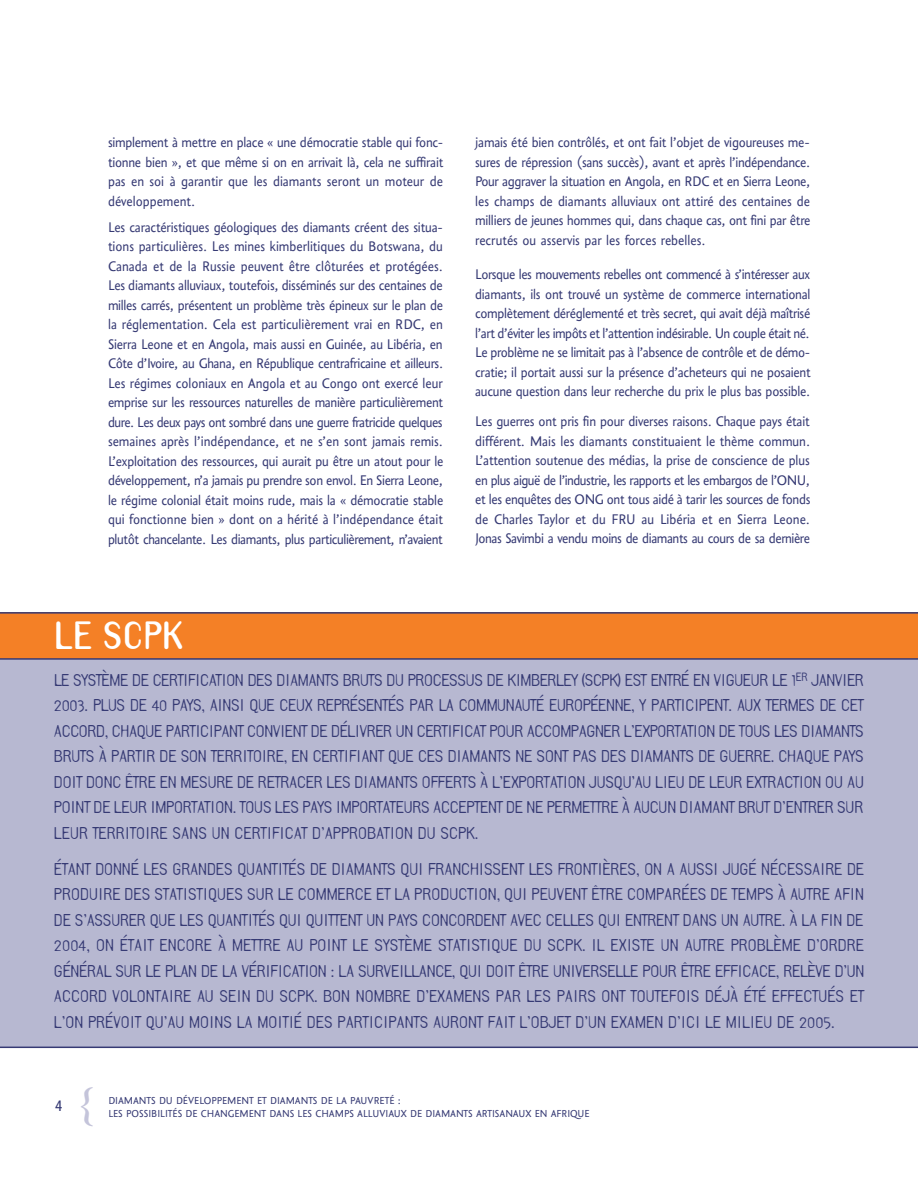
<style>
.page{position:relative;width:918px;height:1188px;background:#fff}
.page>*{position:absolute;margin:0;border:0;box-sizing:border-box;transform-origin:0 0}
.t1{font:700 34.5px "Template Gothic";color:#fff}
.t2{font:18px "Coeval Expert";color:#363a74}
.t3{font:16.5px/19.5px "Coeval";letter-spacing:-.015em;color:#363a74;text-align:justify}
.t4{font:15px/25.5px "Template Gothic";color:#363a74;text-align:justify}
.t5{font:12px/13.5px "Coeval Expert";color:#363a74}
.s1{font-family:"Rotis Sans Serif";font-weight:300;font-size:39.45px;color:#c4c4da}
</style>
<div class="page">
<div style="left:0;top:613px;width:918px;height:434px;background:#b7b8d1"></div>
<div style="left:0;top:613px;width:918px;height:46px;background:#f48026"></div>
<hr style="left:0;top:612px;width:918px;height:2px;background:#363a74">
<hr style="left:0;top:658px;width:918px;height:2px;background:#363a74">
<hr style="left:0;top:1047px;width:918px;height:1px;background:#363a74">
<p class="t3" style="left:108px;top:132px;width:337px">simplement à mettre en place « une démocratie stable qui fonc&shy;tionne bien », et que même si on en arrivait là, cela ne suffirait pas en soi à garantir que les diamants seront un moteur de développement.</p>
<p class="t3" style="left:108px;top:216px;width:337px">Les caractéristiques géologiques des diamants créent des situa&shy;tions particulières. Les mines kimberlitiques du Botswana, du Canada et de la Russie peuvent être clôturées et protégées.<br>Les diamants alluviaux, toutefois, disséminés sur des centaines de milles carrés, présentent un problème très épineux sur le plan de la réglementation. Cela est particulièrement vrai en RDC, en Sierra Leone et en Angola, mais aussi en Guinée, au Libéria, en Côte d’Ivoire, au Ghana, en République centrafricaine et ailleurs.<br>Les régimes coloniaux en Angola et au Congo ont exercé leur emprise sur les ressources naturelles de manière particulièrement dure. Les deux pays ont sombré dans une guerre fratricide quelques semaines après l’indépendance, et ne s’en sont jamais remis.<br>L’exploitation des ressources, qui aurait pu être un atout pour le développement, n’a jamais pu prendre son envol. En Sierra Leone, le régime colonial était moins rude, mais la « démocratie stable qui fonctionne bien » dont on a hérité à l’indépendance était plutôt chancelante. Les diamants, plus particulièrement, n’avaient</p>
<p class="t3" style="left:475px;top:132px;width:337px">jamais été bien contrôlés, et ont fait l’objet de vigoureuses me&shy;sures de répression (sans succès), avant et après l’indépendance.<br>Pour aggraver la situation en Angola, en RDC et en Sierra Leone, les champs de diamants alluviaux ont attiré des centaines de milliers de jeunes hommes qui, dans chaque cas, ont fini par être recrutés ou asservis par les forces rebelles.</p>
<p class="t3" style="left:475px;top:264px;width:337px">Lorsque les mouvements rebelles ont commencé à s’intéresser aux diamants, ils ont trouvé un système de commerce international complètement déréglementé et très secret, qui avait déjà maîtrisé l’art d’éviter les impôts et l’attention indésirable. Un couple était né.<br>Le problème ne se limitait pas à l’absence de contrôle et de démo&shy;cratie; il portait aussi sur la présence d’acheteurs qui ne posaient aucune question dans leur recherche du prix le plus bas possible.</p>
<p class="t3" style="left:475px;top:411px;width:337px">Les guerres ont pris fin pour diverses raisons. Chaque pays était différent. Mais les diamants constituaient le thème commun.<br>L’attention soutenue des médias, la prise de conscience de plus en plus aiguë de l’industrie, les rapports et les embargos de l’ONU, et les enquêtes des ONG ont tous aidé à tarir les sources de fonds de Charles Taylor et du FRU au Libéria et en Sierra Leone.<br>Jonas Savimbi a vendu moins de diamants au cours de sa dernière</p>
<h1 class="t1" style="left:54px;top:617px;width:130px">LE SCPK</h1>
<p class="t4" style="left:54px;top:668px;width:812px">LE SYSTÈME DE CERTIFICATION DES DIAMANTS BRUTS DU PROCESSUS DE KIMBERLEY (SCPK) EST ENTRÉ EN VIGUEUR LE 1<sup>ER</sup> JANVIER 2003. PLUS DE 40 PAYS, AINSI QUE CEUX REPRÉSENTÉS PAR LA COMMUNAUTÉ EUROPÉENNE, Y PARTICIPENT. AUX TERMES DE CET ACCORD, CHAQUE PARTICIPANT CONVIENT DE DÉLIVRER UN CERTIFICAT POUR ACCOMPAGNER L’EXPORTATION DE TOUS LES DIAMANTS BRUTS À PARTIR DE SON TERRITOIRE, EN CERTIFIANT QUE CES DIAMANTS NE SONT PAS DES DIAMANTS DE GUERRE. CHAQUE PAYS DOIT DONC ÊTRE EN MESURE DE RETRACER LES DIAMANTS OFFERTS À L’EXPORTATION JUSQU’AU LIEU DE LEUR EXTRACTION OU AU POINT DE LEUR IMPORTATION. TOUS LES PAYS IMPORTATEURS ACCEPTENT DE NE PERMETTRE À AUCUN DIAMANT BRUT D’ENTRER SUR LEUR TERRITOIRE SANS UN CERTIFICAT D’APPROBATION DU SCPK.</p>
<p class="t4" style="left:54px;top:857px;width:812px">ÉTANT DONNÉ LES GRANDES QUANTITÉS DE DIAMANTS QUI FRANCHISSENT LES FRONTIÈRES, ON A AUSSI JUGÉ NÉCESSAIRE DE PRODUIRE DES STATISTIQUES SUR LE COMMERCE ET LA PRODUCTION, QUI PEUVENT ÊTRE COMPARÉES DE TEMPS À AUTRE AFIN DE S’ASSURER QUE LES QUANTITÉS QUI QUITTENT UN PAYS CONCORDENT AVEC CELLES QUI ENTRENT DANS UN AUTRE. À LA FIN DE 2004, ON ÉTAIT ENCORE À METTRE AU POINT LE SYSTÈME STATISTIQUE DU SCPK. IL EXISTE UN AUTRE PROBLÈME D’ORDRE GÉNÉRAL SUR LE PLAN DE LA VÉRIFICATION : LA SURVEILLANCE, QUI DOIT ÊTRE UNIVERSELLE POUR ÊTRE EFFICACE, RELÈVE D’UN ACCORD VOLONTAIRE AU SEIN DU SCPK. BON NOMBRE D’EXAMENS PAR LES PAIRS ONT TOUTEFOIS DÉJÀ ÉTÉ EFFECTUÉS ET L’ON PRÉVOIT QU’AU MOINS LA MOITIÉ DES PARTICIPANTS AURONT FAIT L’OBJET D’UN EXAMEN D’ICI LE MILIEU DE 2005.</p>
<p class="t2" style="left:55px;top:1094px;width:43px">4 <span class="s1">{</span></p>
<p class="t5" style="left:108px;top:1093px;width:483px">DIAMANTS DU DÉVELOPPEMENT ET DIAMANTS DE LA PAUVRETÉ :<br>LES POSSIBILITÉS DE CHANGEMENT DANS LES CHAMPS ALLUVIAUX DE DIAMANTS ARTISANAUX EN AFRIQUE</p>
</div>
